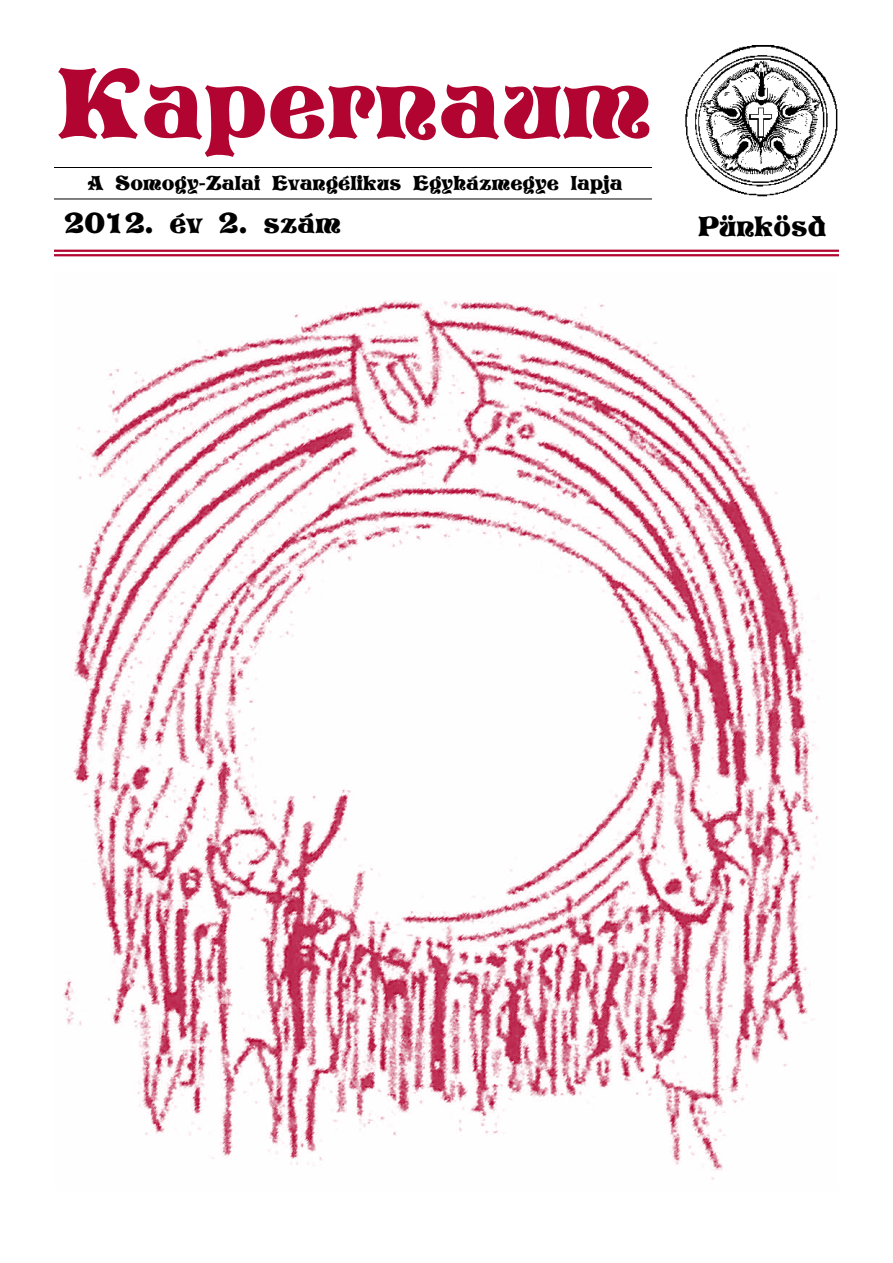
<style>
.page{position:relative;width:893px;height:1263px;background:#fff}
.page>*{position:absolute;margin:0;border:0;box-sizing:border-box;transform-origin:0 0}
.t1{font:94.5px "Vivian";color:#b10431}
.t2{font:27px "Vivian";color:#000}
.t3{font:19.5px "Vivian";color:#000}
</style>
<div class="page">
<hr style="left:54px;top:250px;width:785px;height:2px;background:#b10431">
<hr style="left:54px;top:254px;width:785px;height:2px;background:#b10431">
<img style="left:685px;top:45px;width:153px;height:152px">
<hr style="left:54px;top:167px;width:598px;height:1px;background:#000">
<hr style="left:54px;top:199px;width:598px;height:1px;background:#000">
<img style="left:63px;top:300px;width:756px;height:880px">
<h1 class="t1" style="left:58px;top:42px;width:597px">Kapernaum</h1>
<p class="t3" style="left:88px;top:170px;width:537px">A Somogy-Zalai Evangélikus Egyházmegye lapja</p>
<h2 class="t2" style="left:65px;top:205px;width:278px">2012. év 2. szám</h2>
<h2 class="t2" style="left:698px;top:209px;width:130px">Pünkösd</h2>
</div>
